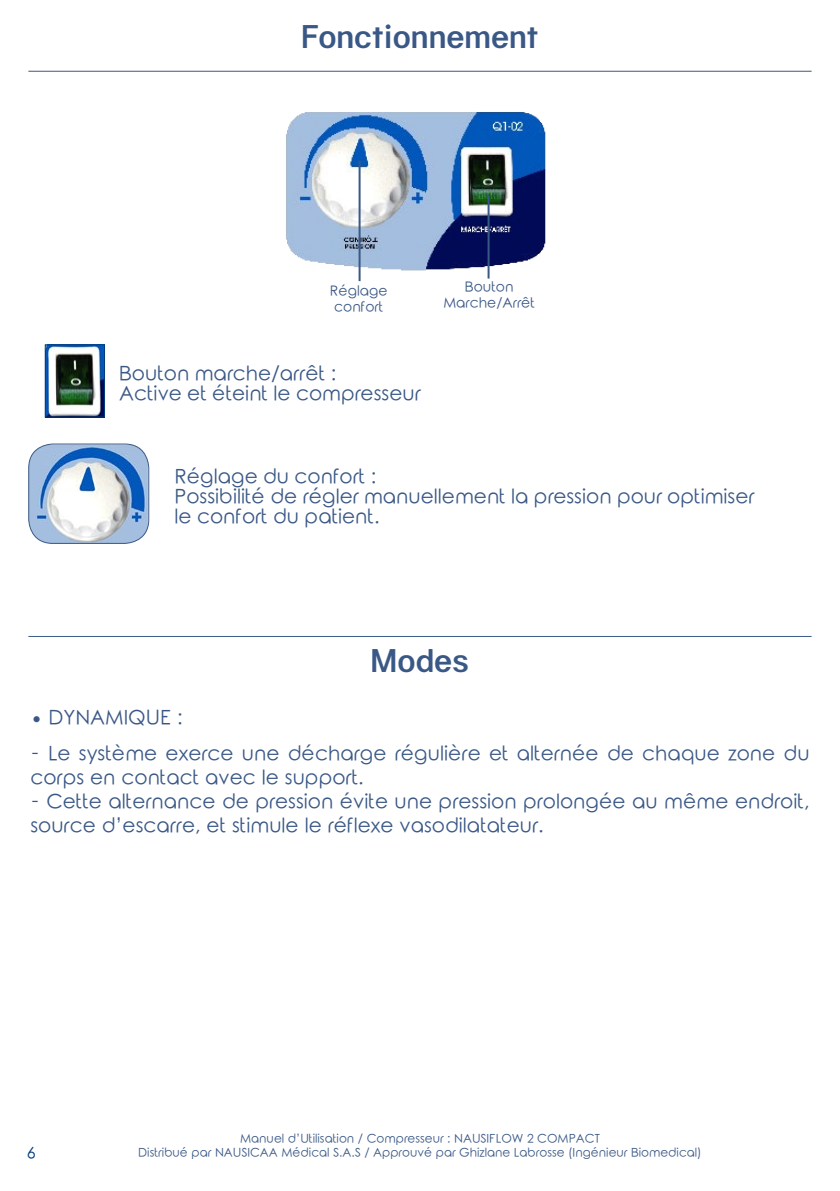
<style>
.page{position:relative;width:840px;height:1191px;background:#fff}
.page>*{position:absolute;margin:0;border:0;box-sizing:border-box;transform-origin:0 0}
.t1{font:500 34px "Kalypsa";letter-spacing:.015em;color:#3a5886}
.t2{font:20px/20px "Rounded Elegance";color:#3a5886}
.t3{font:16px "Rounded Elegance";color:#033b7b}
.t4{font:13.8px/15.6px "Rounded Elegance";color:#3a5886;text-align:center}
.t5{font:12px/14.4px "Rounded Elegance";color:#3a5886;text-align:center}
</style>
<div class="page">
<hr style="left:28px;top:636px;width:783px;height:1px;background:#3a5886">
<hr style="left:28px;top:71px;width:783px;height:1px;background:#3a5886">
<img style="left:47px;top:346px;width:56px;height:69px">
<div style="left:45px;top:344px;width:60px;height:73px;border:1px solid #033b7b"></div>
<img style="left:29px;top:444px;width:119px;height:99px">
<div style="left:28px;top:444px;width:121px;height:100px;border:1px solid #3a5886;border-radius:24px"></div>
<img style="left:286px;top:112px;width:260px;height:161px">
<hr style="left:358px;top:161px;width:2px;height:120px;background:#3a5886">
<hr style="left:487px;top:195px;width:2px;height:83px;background:#3a5886">
<h1 class="t1" style="left:301px;top:16px;width:238px">Fonctionnement</h1>
<p class="t4" style="left:330px;top:285px;width:59px">Réglage confort</p>
<p class="t4" style="left:443px;top:280px;width:93px">Bouton<br>Marche/Arrêt</p>
<p class="t2" style="left:119px;top:365px;width:303px">Bouton marche/arrêt :<br>Active et éteint le compresseur</p>
<p class="t2" style="left:174px;top:469px;width:581px">Réglage du confort :<br>Possibilité de régler manuellement la pression pour optimiser le confort du patient.</p>
<h1 class="t1" style="left:370px;top:641px;width:100px">Modes</h1>
<p class="t2" style="left:30px;top:710px;width:154px">• DYNAMIQUE :</p>
<p class="t2" style="left:30px;top:744px;width:780px;line-height:24px">- Le système exerce une décharge régulière et alternée de chaque zone du corps en contact avec le support.</p>
<p class="t2" style="left:30px;top:792px;width:780px;line-height:24px">- Cette alternance de pression évite une pression prolongée au même endroit, source d’escarre, et stimule le réflexe vasodilatateur.</p>
<p class="t3" style="left:27px;top:1143px;width:10px">6</p>
<p class="t5" style="left:138px;top:1132px;width:564px">Manuel d’Utilisation / Compresseur : NAUSIFLOW 2 COMPACT<br>Distribué par NAUSICAA Médical S.A.S / Approuvé par Ghizlane Labrosse (Ingénieur Biomedical)</p>
</div>
